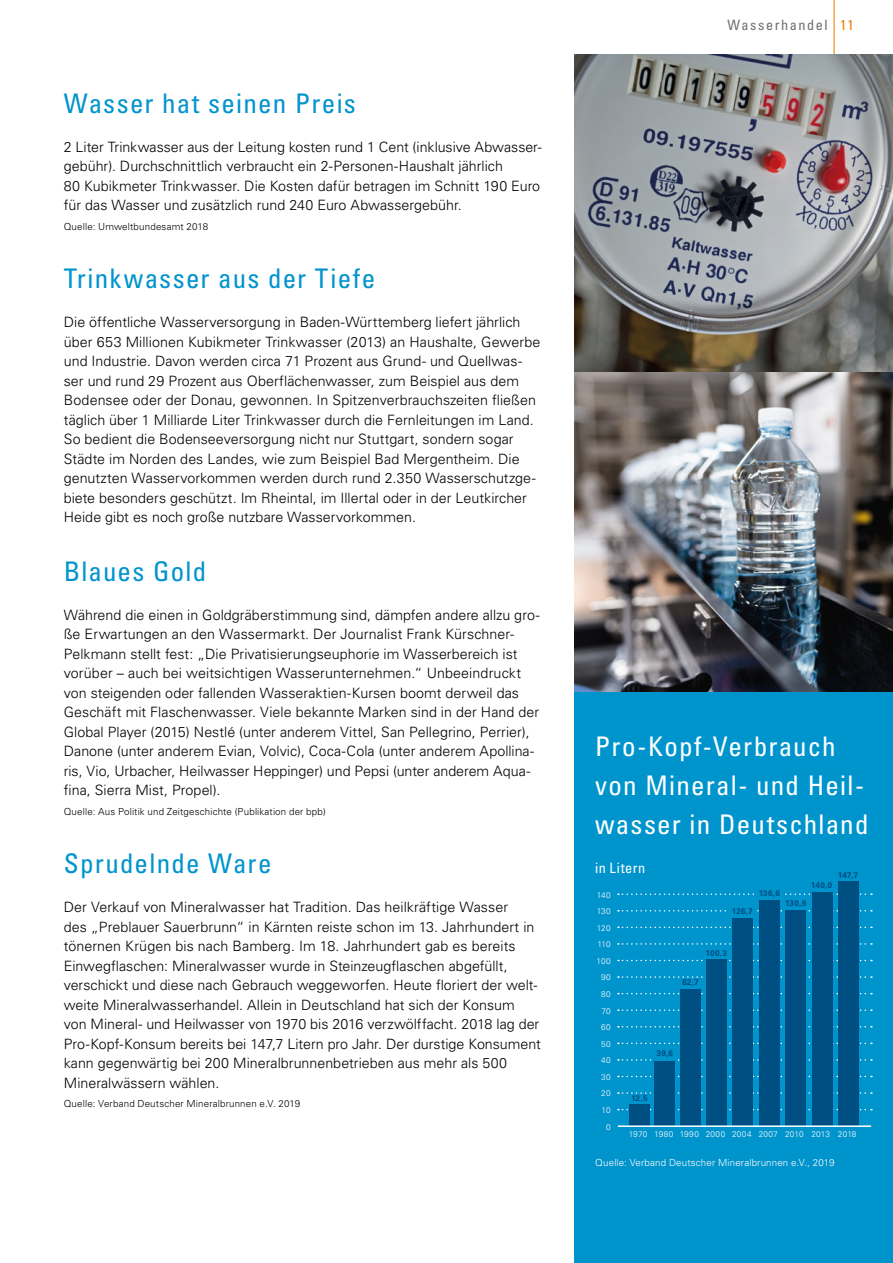
<style>
.page{position:relative;width:893px;height:1263px;background:#fff}
.page>*{position:absolute;margin:0;border:0;box-sizing:border-box;transform-origin:0 0}
.t1{font:condensed 27px "Univers LT Pro";letter-spacing:.045em;color:#0094cd}
.t2{font:condensed 27px/39px "Univers LT Pro";letter-spacing:.045em;color:#fff}
.Heft_P_Fließtext-9_5{font:300 14.25px/19.5px "Univers LT Pro 45";color:#000}
.t3{font:condensed 14.25px "Univers LT Pro";letter-spacing:.105em;color:#706f6f}
.t4{font:condensed 14.25px "Univers LT Pro";letter-spacing:.045em;color:#fff}
.t5{font:300 9.75px "Univers LT Pro 45";letter-spacing:.015em;color:#000}
.t6{font:300 9.75px "Univers LT Pro 45";letter-spacing:.015em;color:#fff}
.t7{font:300 8.25px/16.5px "Univers LT Pro 45";letter-spacing:.03em;color:#fff;text-align:right}
.t8{font:700 8.25px "Univers LT Pro 65";color:#004f82}
.t9{font:300 8.25px "Univers LT Pro 45";letter-spacing:.055em;color:#fff}
.s1{color:#ef7d00}
</style>
<div class="page">
<hr style="left:833px;top:0;width:2px;height:54px;background:#ef7d00">
<div style="left:574px;top:692px;width:319px;height:571px;background:#0094cd"></div>
<img style="left:574px;top:54px;width:319px;height:319px">
<img style="left:574px;top:373px;width:319px;height:319px">
<svg style="left:617px;top:892px;width:256px;height:235px"></svg>
<svg style="left:618px;top:960px;width:254px;height:1px"></svg>
<svg style="left:618px;top:943px;width:254px;height:2px"></svg>
<svg style="left:618px;top:926px;width:254px;height:2px"></svg>
<svg style="left:618px;top:910px;width:254px;height:1px"></svg>
<svg style="left:618px;top:893px;width:254px;height:2px"></svg>
<svg style="left:618px;top:976px;width:254px;height:2px"></svg>
<svg style="left:618px;top:993px;width:254px;height:1px"></svg>
<svg style="left:618px;top:1009px;width:254px;height:2px"></svg>
<svg style="left:618px;top:1026px;width:254px;height:1px"></svg>
<svg style="left:618px;top:1042px;width:254px;height:2px"></svg>
<svg style="left:618px;top:1059px;width:254px;height:2px"></svg>
<svg style="left:618px;top:1076px;width:254px;height:1px"></svg>
<svg style="left:618px;top:1092px;width:254px;height:2px"></svg>
<svg style="left:618px;top:1109px;width:254px;height:1px"></svg>
<div style="left:629px;top:1104px;width:21px;height:22px;background:#004f82"></div>
<div style="left:629px;top:1094px;width:21px;height:10px;background:#0094cd"></div>
<div style="left:655px;top:1061px;width:20px;height:65px;background:#004f82"></div>
<div style="left:680px;top:989px;width:21px;height:137px;background:#004f82"></div>
<div style="left:706px;top:960px;width:20px;height:166px;background:#004f82"></div>
<div style="left:732px;top:918px;width:21px;height:208px;background:#004f82"></div>
<div style="left:759px;top:900px;width:20px;height:226px;background:#004f82"></div>
<div style="left:812px;top:892px;width:20px;height:234px;background:#004f82"></div>
<div style="left:838px;top:881px;width:21px;height:245px;background:#004f82"></div>
<div style="left:785px;top:910px;width:21px;height:216px;background:#004f82"></div>
<hr style="left:618px;top:1125px;width:253px;height:2px;background:#fff">
<div style="left:654px;top:1050px;width:21px;height:11px;background:#0094cd"></div>
<div style="left:727px;top:908px;width:30px;height:6px;background:#0094cd"></div>
<div style="left:757px;top:890px;width:25px;height:8px;background:#0094cd"></div>
<p class="t1" style="left:64px;top:86px;width:294px">Wasser hat seinen Preis</p>
<p class="Heft_P_Fließtext-9_5" style="left:64px;top:137px;width:479px">2 Liter Trinkwasser aus der Leitung kosten rund 1 Cent (inklusive Abwasser - gebühr). Durchschnittlich verbraucht ein 2-Personen-Haushalt jährlich<br>80 Kubikmeter Trinkwasser. Die Kosten dafür betragen im Schnitt 190 Euro für das Wasser und zusätzlich rund 240 Euro Abwassergebühr.</p>
<p class="t5" style="left:64px;top:220px;width:146px">Quelle: Umweltbundesamt 2018</p>
<p class="t1" style="left:64px;top:261px;width:313px">Trinkwasser aus der Tiefe</p>
<p class="Heft_P_Fließtext-9_5" style="left:64px;top:312px;width:478px">Die öffentliche Wasserversorgung in Baden-Württemberg liefert jährlich über 653 Millionen Kubikmeter Trinkwasser (2013) an Haushalte, Gewerbe und Industrie. Davon werden circa 71 Prozent aus Grund- und Quellwas&shy;ser und rund 29 Prozent aus Oberflächenwasser, zum Beispiel aus dem Bodensee oder der Donau, gewonnen. In Spitzenverbrauchszeiten fließen täglich über 1 Milliarde Liter Trinkwasser durch die Fernleitungen im Land.<br>So bedient die Bodenseeversorgung nicht nur Stuttgart, sondern sogar Städte im Norden des Landes, wie zum Beispiel Bad Mergentheim. Die genutzten Wasservorkommen werden durch rund 2.350 Wasserschutzge&shy;biete besonders geschützt. Im Rheintal, im Illertal oder in der Leutkircher Heide gibt es noch große nutzbare Wasservorkommen.</p>
<p class="t1" style="left:64px;top:554px;width:144px">Blaues Gold</p>
<p class="Heft_P_Fließtext-9_5" style="left:64px;top:605px;width:477px">Während die einen in Goldgräberstimmung sind, dämpfen andere allzu gro&shy;ße Erwartungen an den Wassermarkt. Der Journalist Frank Kürschner-Pelkmann stellt fest: „Die Privatisierungseuphorie im Wasserbereich ist vorüber – auch bei weitsichtigen Wasserunternehmen.“ Unbeeindruckt von steigenden oder fallenden Wasseraktien-Kursen boomt derweil das Geschäft mit Flaschenwasser. Viele bekannte Marken sind in der Hand der Global Player (2015) Nestlé (unter anderem Vittel, San Pellegrino, Perrier), Danone (unter anderem Evian, Volvic), Coca-Cola (unter anderem Apollina&shy;ris, Vio, Urbacher, Heilwasser Heppinger) und Pepsi (unter anderem Aqua&shy;fina, Sierra Mist, Propel).</p>
<p class="t5" style="left:64px;top:805px;width:263px">Quelle: Aus Politik und Zeitgeschichte (Publikation der bpb)</p>
<p class="t1" style="left:64px;top:846px;width:209px">Sprudelnde Ware</p>
<p class="Heft_P_Fließtext-9_5" style="left:64px;top:897px;width:479px">Der Verkauf von Mineralwasser hat Tradition. Das heilkräftige Wasser<br>des „Preblauer Sauerbrunn“ in Kärnten reiste schon im 13. Jahrhundert in tönernen Krügen bis nach Bamberg. Im 18. Jahrhundert gab es bereits Einwegflaschen: Mineralwasser wurde in Steinzeugflaschen abgefüllt, verschickt und diese nach Gebrauch weggeworfen. Heute floriert der welt&shy;weite Mineralwasserhandel. Allein in Deutschland hat sich der Konsum von Mineral- und Heilwasser von 1970 bis 2016 verzwölffacht. 2018 lag der Pro-Kopf-Konsum bereits bei 147,7 Litern pro Jahr. Der durstige Konsument kann gegenwärtig bei 200 Mineralbrunnenbetrieben aus mehr als 500<br>Mineralwässern wählen.</p>
<p class="t5" style="left:64px;top:1098px;width:238px">Quelle: Verband Deutscher Mineralbrunnen e.V. 2019</p>
<p class="Heft_P_Fließtext-9_5" style="left:538px;top:137px;width:3px">-</p>
<p class="t3" style="left:727px;top:16px;width:128px">Wasserhandel <span class="s1">11</span></p>
<p class="t2" style="left:595px;top:726px;width:275px">Pro-Kopf-Verbrauch von Mineral- und Heil&shy;wasser in Deutschland</p>
<p class="t4" style="left:595px;top:859px;width:52px">in Litern</p>
<p class="t8" style="left:838px;top:870px;width:22px">147,7</p>
<p class="t7" style="left:597px;top:886px;width:16px">140<br>130<br>120<br>110<br>100<br>90<br>80<br>70<br>60<br>50<br>40<br>30<br>20<br>10<br>0</p>
<p class="t8" style="left:759px;top:888px;width:23px">136,6</p>
<p class="t8" style="left:811px;top:880px;width:23px">140,0</p>
<p class="t8" style="left:732px;top:906px;width:23px">126,7</p>
<p class="t8" style="left:706px;top:948px;width:23px">100,3</p>
<p class="t8" style="left:682px;top:977px;width:18px">82,7</p>
<p class="t8" style="left:785px;top:898px;width:23px">130,9</p>
<p class="t8" style="left:657px;top:1048px;width:18px">39,6</p>
<p class="t8" style="left:631px;top:1093px;width:18px">12,5</p>
<p class="t7" style="left:629px;top:1126px;width:20px">1970</p>
<p class="t9" style="left:654px;top:1129px;width:125px">1980 1990 2000 2004 2007</p>
<p class="t7" style="left:811px;top:1126px;width:20px">2013</p>
<p class="t7" style="left:785px;top:1126px;width:20px">2010</p>
<p class="t7" style="left:838px;top:1126px;width:20px">2018</p>
<p class="t6" style="left:595px;top:1156px;width:241px">Quelle: Verband Deutscher Mineralbrunnen e.V., 2019</p>
</div>
